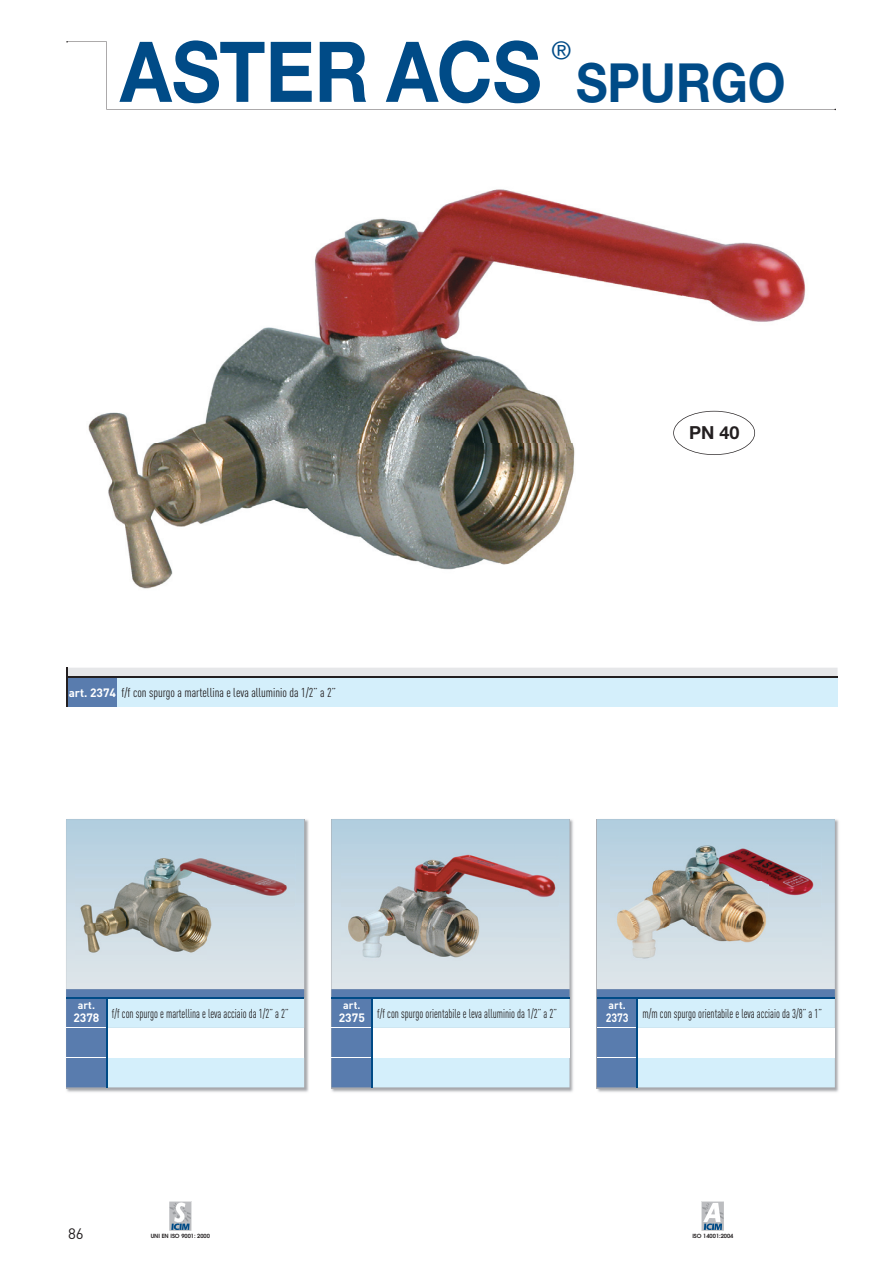
<style>
.page{position:relative;width:893px;height:1263px;background:#fff}
.page>*{position:absolute;margin:0;border:0;box-sizing:border-box;transform-origin:0 0}
.t1{font:700 84px "Helvetica Neue CE";color:#004b87;scale:.9 1}
.t2{font:700 54px "Helvetica Neue CE";color:#004b87;scale:.9 1}
.t3{font:700 18px "Helvetica Neue CE";color:#231f20}
.t4{font:15px "DIN";color:#231f20}
.t5{font:12.75px "DIN Cond";color:#231f20;scale:.86 1}
.t6{font:12.75px "DIN Cond";color:#231f20}
.t7{font:700 10.5px "DIN";color:#fff}
.t8{font:600 5.7px "Avant Garde";color:#231f20}
.s1{font-family:"DIN";font-weight:700;font-size:11.55px;color:#fff}
.s2{font-family:"DIN";font-weight:700;font-size:12px;color:#fff}
</style>
<div class="page">
<img style="left:66px;top:819px;width:243px;height:273px">
<svg style="left:66px;top:819px;width:238px;height:268px"></svg>
<hr style="left:66px;top:997px;width:41px;height:2px;background:#004b87">
<hr style="left:107px;top:997px;width:197px;height:2px;background:#004b87">
<img style="left:75px;top:845px;width:220px;height:122px">
<img style="left:596px;top:819px;width:243px;height:273px">
<svg style="left:597px;top:819px;width:238px;height:268px"></svg>
<hr style="left:597px;top:997px;width:40px;height:2px;background:#004b87">
<hr style="left:637px;top:997px;width:198px;height:2px;background:#004b87">
<img style="left:610px;top:837px;width:211px;height:134px">
<svg style="left:106px;top:42px;width:729px;height:68px"></svg>
<svg style="left:66px;top:668px;width:772px;height:39px;background:#c8dce7"></svg>
<img style="left:331px;top:819px;width:242px;height:273px">
<svg style="left:331px;top:819px;width:238px;height:268px"></svg>
<hr style="left:331px;top:997px;width:41px;height:2px;background:#004b87">
<hr style="left:372px;top:997px;width:197px;height:2px;background:#004b87">
<img style="left:342px;top:845px;width:217px;height:123px">
<img style="left:88px;top:189px;width:718px;height:400px">
<svg style="left:673px;top:411px;width:82px;height:44px"></svg>
<svg style="left:169px;top:1201px;width:23px;height:30px"></svg>
<svg style="left:701px;top:1201px;width:23px;height:30px"></svg>
<h1 class="t1" style="left:120px;top:20px;width:514px">ASTER ACS<sup>®</sup></h1>
<h2 class="t2" style="left:576px;top:49px;width:235px">SPURGO</h2>
<p class="t6" style="left:69px;top:685px;width:269px"><span class="s1">art.</span> <span class="s2">2374</span> f/f con spurgo a martellina e leva alluminio da 1/2” a 2”</p>
<h3 class="t3" style="left:689px;top:421px;width:52px">PN 40</h3>
<p class="t7" style="left:78px;top:998px;width:19px">art.</p>
<p class="t5" style="left:73px;top:1006px;width:252px"><sub>2378</sub> f/f con spurgo e martellina e leva acciaio da 1/2” a 2”</p>
<p class="t7" style="left:343px;top:998px;width:19px">art.</p>
<p class="t5" style="left:339px;top:1006px;width:255px"><sub>2375</sub> f/f con spurgo orientabile e leva alluminio da 1/2” a 2”</p>
<p class="t7" style="left:609px;top:998px;width:19px">art.</p>
<p class="t5" style="left:606px;top:1006px;width:253px"><sub>2373</sub> m/m con spurgo orientabile e leva acciaio da 3/8” a 1”</p>
<p class="t4" style="left:68px;top:1224px;width:17px">86</p>
<p class="t8" style="left:151px;top:1232px;width:61px">UNI EN ISO 9001: 2000</p>
<p class="t8" style="left:692px;top:1232px;width:43px">ISO 14001:2004</p>
</div>
